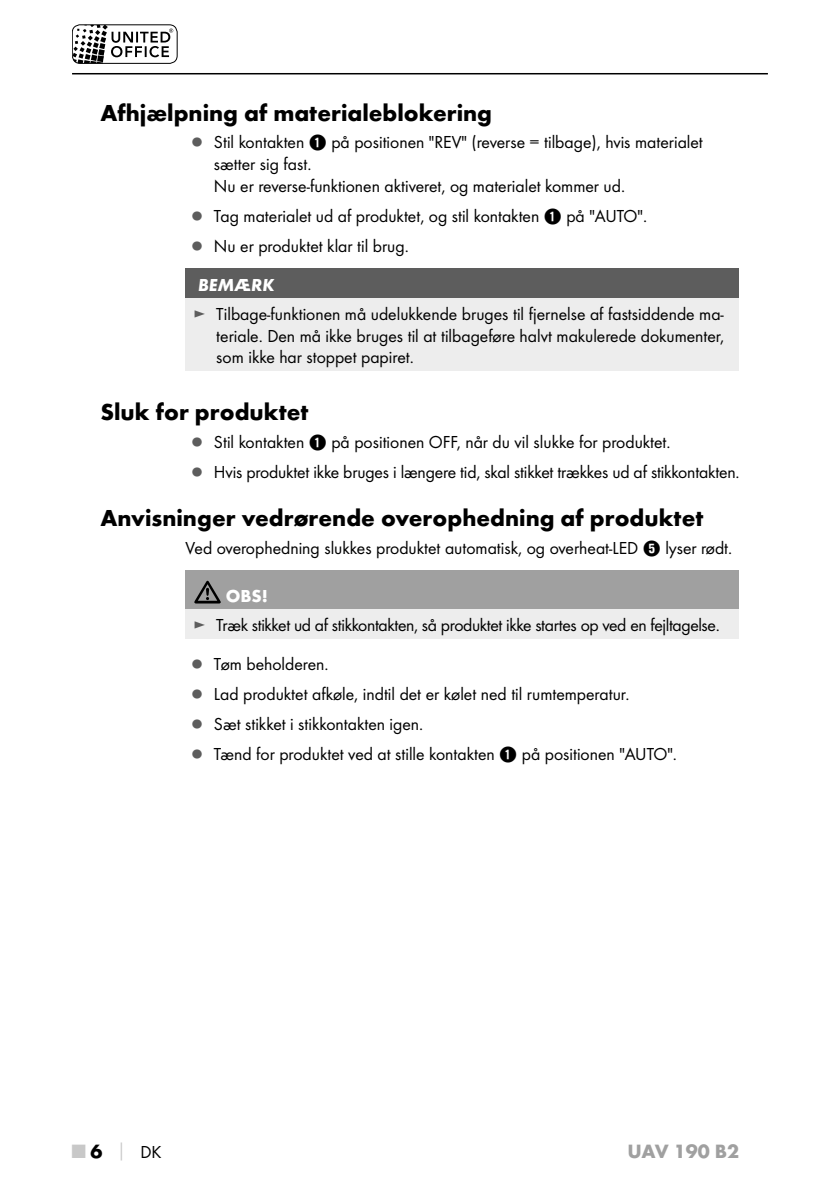
<style>
.page{position:relative;width:840px;height:1191px;background:#fff}
.page>*{position:absolute;margin:0;border:0;box-sizing:border-box;transform-origin:0 0}
.t1{font:700 24px "Futura";color:#000}
.t2{font:700 20px "Futura";color:#a0a0a0}
.t3{font:18px/21.6px "Futura Boo";color:#000}
.t4{font:18px "Futura Boo";letter-spacing:-.02em;color:#000}
.t5{font:italic 700 18px "Futura";color:#fff}
.t6{font:700 18px "Futura";color:#fff}
.s1{color:#5d5d5d}
.s2{font-family:"Hako PI Nummern"}
.s3{font-family:"Futura";font-weight:700;font-size:20px;color:#c8c8c8}
.s4{font-family:"Futura";font-weight:700;font-size:20px}
.s5{font-family:"Futura";font-weight:700;color:#c8c8c8}
</style>
<div class="page">
<hr style="left:72px;top:73px;width:695px;height:1px;background:#000">
<svg style="left:72px;top:25px;width:101px;height:38px"></svg>
<div style="left:72px;top:25px;width:105px;height:39px;border:1px solid #000;border-radius:8px"></div>
<div style="left:185px;top:268px;width:553px;height:30px;background:#5d5d5d"></div>
<div style="left:185px;top:298px;width:553px;height:73px;background:#ededed"></div>
<div style="left:185px;top:570px;width:553px;height:39px;background:#a0a0a0"></div>
<div style="left:185px;top:609px;width:553px;height:30px;background:#ededed"></div>
<svg style="left:194px;top:581px;width:26px;height:22px"></svg>
<h1 class="t1" style="left:100px;top:98px;width:393px">Afhjælpning af materialeblokering</h1>
<p class="t3" style="left:214px;top:131px;width:490px;text-indent:-23px"><span class="s1">●</span> Stil kontakten <span class="s2">1</span> på positionen "REV" (reverse = tilbage), hvis materialet sætter sig fast.<br>Nu er reverse-funktionen aktiveret, og materialet kommer ud.</p>
<p class="t3" style="left:191px;top:205px;width:455px"><span class="s1">●</span> Tag materialet ud af produktet, og stil kontakten <span class="s2">1</span> på "AUTO".</p>
<p class="t3" style="left:191px;top:235px;width:217px"><span class="s1">●</span> Nu er produktet klar til brug.</p>
<p class="t5" style="left:198px;top:273px;width:78px">BEMÆRK</p>
<p class="t3" style="left:216px;top:303px;width:509px;text-align:justify;text-indent:-23px"><span class="s1">►</span> Tilbage-funktionen må udelukkende bruges til fjernelse af fastsiddende ma&shy;teriale. Den må ikke bruges til at tilbageføre halvt makulerede dokumenter, som ikke har stoppet papiret.</p>
<h1 class="t1" style="left:100px;top:397px;width:209px">Sluk for produktet</h1>
<p class="t3" style="left:191px;top:431px;width:478px"><span class="s1">●</span> Stil kontakten <span class="s2">1</span> på positionen OFF, når du vil slukke for produktet.</p>
<p class="t3" style="left:191px;top:461px;width:547px"><span class="s1">●</span> Hvis produktet ikke bruges i længere tid, skal stikket trækkes ud af stikkontakten.</p>
<h1 class="t1" style="left:100px;top:503px;width:604px">Anvisninger vedrørende overophedning af produktet</h1>
<p class="t3" style="left:185px;top:537px;width:545px">Ved overophedning slukkes produktet automatisk, og overheat-LED <span class="s2">5</span> lyser rødt.</p>
<p class="t6" style="left:225px;top:584px;width:44px">OBS!</p>
<p class="t4" style="left:193px;top:614px;width:525px"><span class="s1">►</span> Træk stikket ud af stikkontakten, så produktet ikke startes op ved en fejltagelse.</p>
<p class="t3" style="left:191px;top:653px;width:136px"><span class="s1">●</span> Tøm beholderen.</p>
<p class="t3" style="left:191px;top:683px;width:437px"><span class="s1">●</span> Lad produktet afkøle, indtil det er kølet ned til rumtemperatur.</p>
<p class="t3" style="left:191px;top:713px;width:231px"><span class="s1">●</span> Sæt stikket i stikkontakten igen.</p>
<p class="t3" style="left:191px;top:743px;width:484px"><span class="s1">●</span> Tænd for produktet ved at stille kontakten <span class="s2">1</span> på positionen "AUTO".</p>
<p class="t3" style="left:72px;top:1141px;width:91px"><span class="s3">■</span> <span class="s4">6</span> <span class="s5">│</span> DK</p>
<p class="t2" style="left:627px;top:1139px;width:113px">UAV 190 B2</p>
</div>
